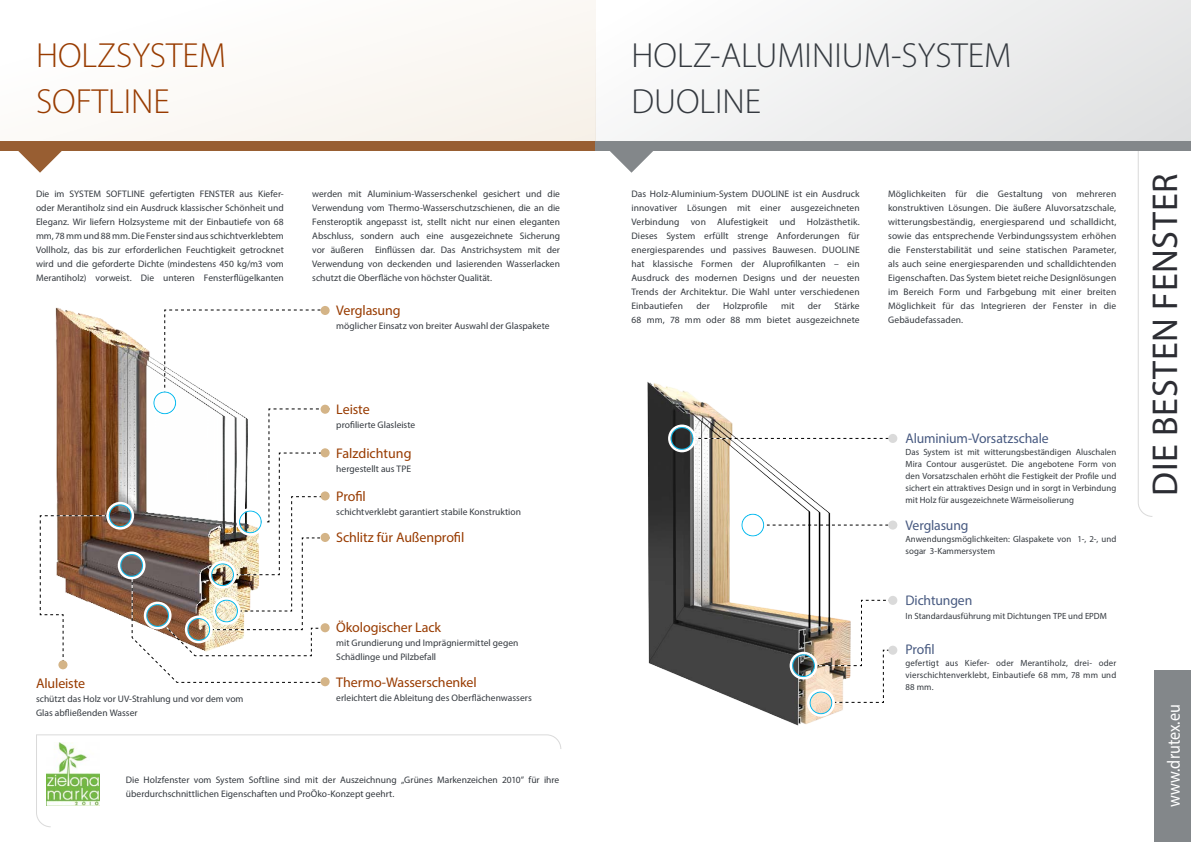
<style>
.page{position:relative;width:1191px;height:842px;background:#fff}
.page>*{position:absolute;margin:0;border:0;box-sizing:border-box;transform-origin:0 0}
.t1{font:36px "Myriad Pro";letter-spacing:.02em;color:#2c2d33}
.t2{font:300 35px/46px "Myriad Pro";color:#34393f}
.t3{font:300 35px/46px "Myriad Pro";color:#983b00}
.t4{font:18px "Myriad Pro";color:#fff;scale:.89 1}
.t5{font:14px "Myriad Pro";letter-spacing:-.005em;color:#983b00}
.t6{font:14px "Myriad Pro";letter-spacing:-.01em;color:#485a81}
.t7{font:9.5px/14px "Myriad Pro";letter-spacing:.005em;color:#34393f;text-align:justify}
.t8{font:9px/12px "Myriad Pro";letter-spacing:.005em;color:#34393f;text-align:justify}
</style>
<div class="page">
<svg style="left:1138px;top:151px;width:15px;height:366px"></svg>
<div style="left:1155px;top:670px;width:36px;height:172px;background:#83878a"></div>
<div style="left:595px;top:0;width:596px;height:141px;background:linear-gradient(to right,#fcfcfc,#e2e3e4)"></div>
<div style="left:0;top:0;width:595px;height:141px;background:#fbf9f6"></div>
<img style="left:55px;top:307px;width:176px;height:363px">
<img style="left:647px;top:382px;width:203px;height:344px">
<div style="left:0;top:141px;width:595px;height:10px;background:#985e32"></div>
<div style="left:595px;top:141px;width:596px;height:10px;background:#83878a"></div>
<svg style="left:18px;top:151px;width:44px;height:22px"></svg>
<svg style="left:610px;top:151px;width:43px;height:22px"></svg>
<svg style="left:36px;top:734px;width:526px;height:93px"></svg>
<svg style="left:40px;top:515px;width:67px;height:147px"></svg>
<svg style="left:164px;top:309px;width:159px;height:84px"></svg>
<svg style="left:132px;top:408px;width:198px;height:275px"></svg>
<div style="left:153px;top:391px;width:23px;height:23px;border:1px solid #0bbbef;border-radius:50%"></div>
<div style="left:151px;top:389px;width:28px;height:28px;border:2px solid #fff;border-radius:50%"></div>
<div style="left:239px;top:510px;width:23px;height:23px;border:1px solid #0bbbef;border-radius:50%"></div>
<div style="left:236px;top:508px;width:28px;height:28px;border:2px solid #fff;border-radius:50%"></div>
<div style="left:211px;top:563px;width:23px;height:23px;border:1px solid #0bbbef;border-radius:50%"></div>
<div style="left:209px;top:561px;width:27px;height:28px;border:2px solid #fff;border-radius:50%"></div>
<div style="left:109px;top:504px;width:23px;height:23px;border:1px solid #0bbbef;border-radius:50%"></div>
<div style="left:106px;top:502px;width:28px;height:28px;border:2px solid #fff;border-radius:50%"></div>
<div style="left:120px;top:554px;width:23px;height:23px;border:1px solid #0bbbef;border-radius:50%"></div>
<div style="left:118px;top:551px;width:27px;height:28px;border:2px solid #fff;border-radius:50%"></div>
<div style="left:187px;top:618px;width:23px;height:23px;border:1px solid #0bbbef;border-radius:50%"></div>
<div style="left:185px;top:615px;width:28px;height:28px;border:2px solid #fff;border-radius:50%"></div>
<div style="left:215px;top:599px;width:23px;height:23px;border:1px solid #0bbbef;border-radius:50%"></div>
<div style="left:213px;top:597px;width:27px;height:28px;border:2px solid #fff;border-radius:50%"></div>
<div style="left:146px;top:604px;width:23px;height:23px;border:1px solid #0bbbef;border-radius:50%"></div>
<div style="left:144px;top:602px;width:27px;height:27px;border:2px solid #fff;border-radius:50%"></div>
<svg style="left:696px;top:438px;width:192px;height:1px"></svg>
<svg style="left:766px;top:525px;width:122px;height:1px"></svg>
<svg style="left:817px;top:600px;width:79px;height:103px"></svg>
<div style="left:809px;top:691px;width:23px;height:23px;border:1px solid #0bbbef;border-radius:50%"></div>
<div style="left:807px;top:689px;width:28px;height:28px;border:2px solid #fff;border-radius:50%"></div>
<div style="left:792px;top:654px;width:23px;height:23px;border:1px solid #0bbbef;border-radius:50%"></div>
<div style="left:789px;top:652px;width:28px;height:27px;border:2px solid #fff;border-radius:50%"></div>
<div style="left:741px;top:513px;width:23px;height:24px;border:1px solid #0bbbef;border-radius:50%"></div>
<div style="left:739px;top:511px;width:27px;height:28px;border:2px solid #fff;border-radius:50%"></div>
<div style="left:888px;top:434px;width:9px;height:9px;background:#dadada;border-radius:50%"></div>
<div style="left:888px;top:520px;width:9px;height:10px;background:#dadada;border-radius:50%"></div>
<div style="left:888px;top:596px;width:9px;height:9px;background:#dadada;border-radius:50%"></div>
<div style="left:888px;top:646px;width:9px;height:9px;background:#dadada;border-radius:50%"></div>
<div style="left:320px;top:306px;width:10px;height:9px;background:#d4b487;border-radius:50%"></div>
<div style="left:320px;top:405px;width:10px;height:9px;background:#d4b487;border-radius:50%"></div>
<div style="left:320px;top:448px;width:10px;height:9px;background:#d4b487;border-radius:50%"></div>
<div style="left:320px;top:491px;width:10px;height:9px;background:#d4b487;border-radius:50%"></div>
<div style="left:320px;top:533px;width:10px;height:9px;background:#d4b487;border-radius:50%"></div>
<div style="left:320px;top:623px;width:10px;height:9px;background:#d4b487;border-radius:50%"></div>
<div style="left:320px;top:677px;width:10px;height:9px;background:#d4b487;border-radius:50%"></div>
<div style="left:58px;top:660px;width:9px;height:9px;background:#d4b487;border-radius:50%"></div>
<div style="left:670px;top:427px;width:23px;height:23px;border:1px solid #0bbbef;border-radius:50%"></div>
<div style="left:668px;top:424px;width:28px;height:28px;border:2px solid #fff;border-radius:50%"></div>
<h2 class="t3" style="left:36px;top:33px;width:191px">HOLZSYSTEM<br>SOFTLINE</h2>
<p class="t7" style="left:36px;top:187px;width:249px">Die im SYSTEM SOFTLINE gefertigten FENSTER aus Kiefer&shy;oder Merantiholz sind ein Ausdruck klassischer Schönheit und Eleganz. Wir liefern Holzsysteme mit der Einbautiefe von 68 mm, 78 mm und 88 mm. Die Fenster sind aus schichtverklebtem Vollholz, das bis zur erforderlichen Feuchtigkeit getrocknet wird und die geforderte Dichte (mindestens 450 kg/m3 vom Merantiholz) vorweist. Die unteren Fensterflügelkanten</p>
<p class="t7" style="left:312px;top:187px;width:249px">werden mit Aluminium-Wasserschenkel gesichert und die Verwendung vom Thermo-Wasserschutzschienen, die an die Fensteroptik angepasst ist, stellt nicht nur einen eleganten Abschluss, sondern auch eine ausgezeichnete Sicherung vor äußeren Einflüssen dar. Das Anstrichsystem mit der Verwendung von deckenden und lasierenden Wasserlacken schutzt die Oberfläche von höchster Qualität.</p>
<h3 class="t5" style="left:336px;top:302px;width:66px">Verglasung</h3>
<p class="t7" style="left:336px;top:319px;width:215px">möglicher Einsatz von breiter Auswahl der Glaspakete</p>
<h3 class="t5" style="left:36px;top:674px;width:51px">Aluleiste</h3>
<p class="t7" style="left:36px;top:691px;width:209px">schützt das Holz vor UV-Strahlung und vor dem vom<br>Glas abfließenden Wasser</p>
<h3 class="t5" style="left:336px;top:401px;width:35px">Leiste</h3>
<p class="t7" style="left:336px;top:418px;width:81px">profilierte Glasleiste</p>
<h3 class="t5" style="left:336px;top:445px;width:77px">Falzdichtung</h3>
<p class="t7" style="left:336px;top:462px;width:76px">hergestellt aus TPE</p>
<h3 class="t5" style="left:336px;top:488px;width:31px">Profil</h3>
<p class="t7" style="left:336px;top:505px;width:186px">schichtverklebt garantiert stabile Konstruktion</p>
<h3 class="t5" style="left:336px;top:529px;width:130px">Schlitz für Außenprofil</h3>
<h3 class="t5" style="left:336px;top:619px;width:106px">Ökologischer Lack</h3>
<p class="t7" style="left:336px;top:636px;width:184px">mit Grundierung und Imprägniermittel gegen<br>Schädlinge und Pilzbefall</p>
<h3 class="t5" style="left:336px;top:674px;width:142px">Thermo-Wasserschenkel</h3>
<p class="t7" style="left:336px;top:691px;width:197px">erleichtert die Ableitung des Oberflächenwassers</p>
<p class="t7" style="left:126px;top:772px;width:435px">Die Holzfenster vom System Softline sind mit der Auszeichnung „Grünes Markenzeichen 2010” für ihre überdurchschnittlichen Eigenschaften und ProÖko-Konzept geehrt.</p>
<h2 class="t2" style="left:631px;top:33px;width:381px">HOLZ-ALUMINIUM-SYSTEM<br>DUOLINE</h2>
<p class="t7" style="left:631px;top:187px;width:230px">Das Holz-Aluminium-System DUOLINE ist ein Ausdruck innovativer Lösungen mit einer ausgezeichneten Verbindung von Alufestigkeit und Holzästhetik.<br>Dieses System erfüllt strenge Anforderungen für energiesparendes und passives Bauwesen. DUOLINE hat klassische Formen der Aluprofilkanten – ein Ausdruck des modernen Designs und der neuesten Trends der Architektur. Die Wahl unter verschiedenen Einbautiefen</p>
<p class="t7" style="left:696px;top:299px;width:15px">der</p>
<p class="t7" style="left:723px;top:299px;width:46px">Holzprofile</p>
<p class="t7" style="left:781px;top:299px;width:15px">mit</p>
<p class="t7" style="left:808px;top:299px;width:15px">der</p>
<p class="t7" style="left:631px;top:299px;width:230px;text-align:right">Stärke<br>68 mm, 78 mm oder 88 mm bietet ausgezeichnete</p>
<p class="t7" style="left:888px;top:187px;width:230px">Möglichkeiten für die Gestaltung von mehreren konstruktiven Lösungen. Die äußere Aluvorsatzschale, witterungsbeständig, energiesparend und schalldicht, sowie das entsprechende Verbindungssystem erhöhen die Fensterstabilität und seine statischen Parameter, als auch seine energiesparenden und schalldichtenden Eigenschaften. Das System bietet reiche Designlösungen im Bereich Form und Farbgebung mit einer breiten Möglichkeit für das Integrieren der Fenster in die Gebäudefassaden.</p>
<h3 class="t6" style="left:905px;top:430px;width:145px">Aluminium-Vorsatzschale</h3>
<p class="t8" style="left:905px;top:446px;width:212px">Das System ist mit witterungsbeständigen Aluschalen Mira Contour ausgerüstet. Die angebotene Form von den Vorsatzschalen erhöht die Festigkeit der Profile und sichert ein attraktives Design und in sorgt in Verbindung mit Holz für ausgezeichnete Wärmeisolierung</p>
<h3 class="t6" style="left:905px;top:517px;width:64px">Verglasung</h3>
<p class="t8" style="left:905px;top:533px;width:212px">Anwendungsmöglichkeiten: Glaspakete von 1-, 2-, und sogar 3-Kammersystem</p>
<h3 class="t6" style="left:905px;top:592px;width:68px">Dichtungen</h3>
<p class="t8" style="left:905px;top:610px;width:203px">In Standardausführung mit Dichtungen TPE und EPDM</p>
<h3 class="t6" style="left:905px;top:641px;width:31px">Profil</h3>
<p class="t8" style="left:905px;top:657px;width:212px">gefertigt aus Kiefer- oder Merantiholz, drei- oder vierschichtenverklebt, Einbautiefe 68 mm, 78 mm und 88 mm.</p>
<h1 class="t1" style="left:1142px;top:496px;width:324px;rotate:-90deg">DIE BESTEN FENSTER</h1>
<h3 class="t4" style="left:1162px;top:807px;width:117px;rotate:-90deg">www.drutex.eu</h3>
</div>
